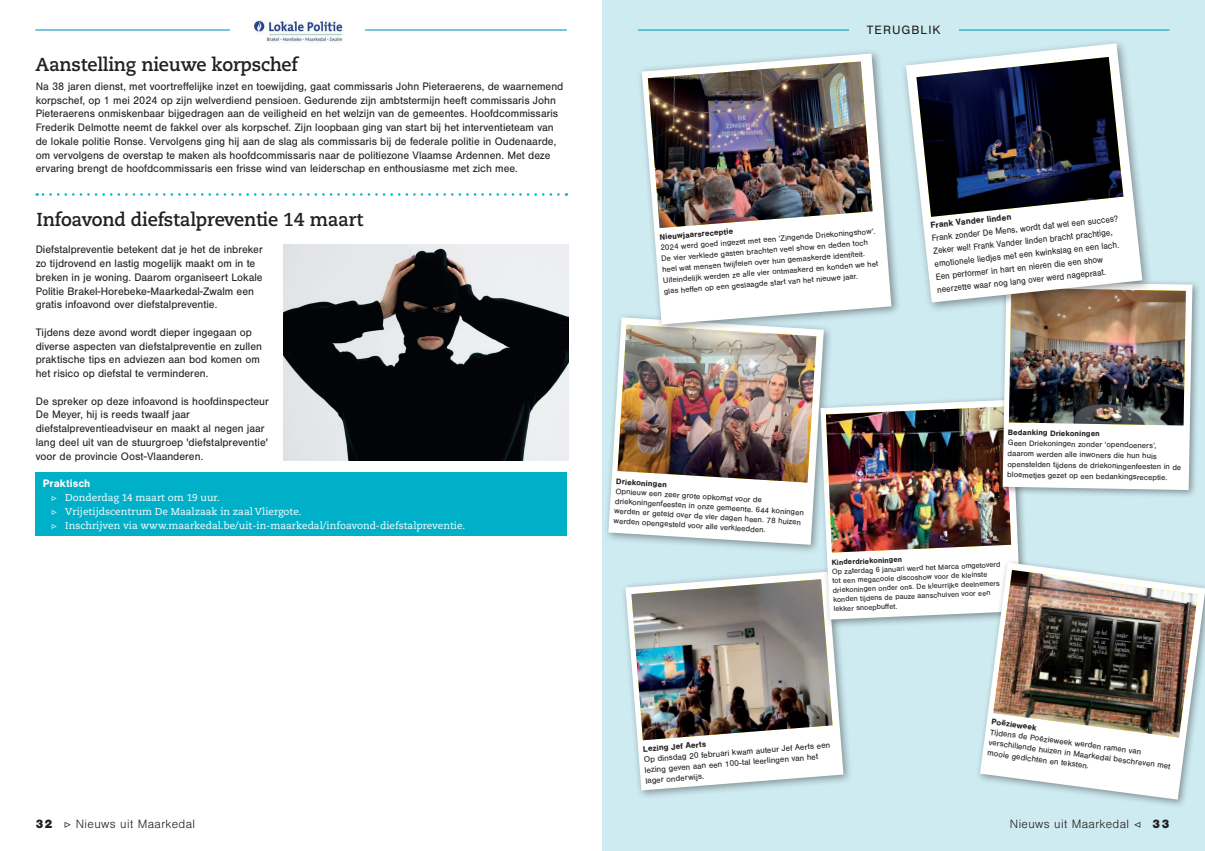
<style>
.page{position:relative;width:1205px;height:851px;background:#fff}
.page>*{position:absolute;margin:0;border:0;box-sizing:border-box;transform-origin:0 0}
.t1{font:700 18.75px "Caecilia LT Std";letter-spacing:-.01em;color:#231f20}
.t2{font:300 12.5px "Nimbus San";letter-spacing:.03em;color:#231f20}
.t3{font:12.5px "Nimbus San";letter-spacing:.08em;color:#231f20}
.t4{font:11.25px/13.8px "Nimbus San";color:#231f20}
.t5{font:700 11.25px "Nimbus San";color:#fff}
.t6{font:10px/14px "Caecilia LT Std";color:#fff}
.t7{font:9.25px/13px "Nimbus San";color:#231f20;scale:.92 1}
.t8{font:700 9.12px "Nimbus San";color:#231f20}
.t9{font:8.5px/10.9px "Nimbus San";color:#231f20}
.t10{font:700 8.5px "Nimbus San";color:#231f20}
.t11{font:8.38px/10.4px "Nimbus San";color:#231f20}
.t12{font:700 8.38px "Nimbus San";color:#231f20}
.t13{font:700 8.25px "Nimbus San";color:#231f20}
.t14{font:8.12px/10.9px "Nimbus San";color:#231f20}
.t15{font:700 8.12px "Nimbus San";color:#231f20}
.t16{font:700 7.88px "Nimbus San";color:#231f20}
.t17{font:7.75px/9.4px "Nimbus San";color:#231f20}
.s1{font-family:"Minion Pro"}
.s2{font-weight:900}
.s3{font-family:"Minion Pro";font-weight:500}
</style>
<div class="page">
<div style="left:602px;top:0;width:603px;height:850px;background:#cdebf1"></div>
<hr style="left:638px;top:29px;width:531px;height:2px;background:#22a6be">
<hr style="left:35px;top:29px;width:532px;height:2px;background:#22a6be">
<div style="left:36px;top:472px;width:531px;height:64px;background:#00b0c8"></div>
<div style="left:230px;top:21px;width:135px;height:23px;background:#fff"></div>
<img style="left:253px;top:20px;width:90px;height:23px">
<svg style="left:37px;top:193px;width:521px;height:3px"></svg>
<div style="left:849px;top:25px;width:109px;height:19px;background:#cdebf1"></div>
<div style="left:603px;top:312px;width:231px;height:242px;background:#231f20;opacity:.45"></div>
<svg style="left:608px;top:317px;width:216px;height:227px;background:#f2f6f7"></svg>
<img style="left:617px;top:324px;width:199px;height:158px">
<div style="left:621px;top:567px;width:232px;height:233px;background:#231f20;opacity:.45"></div>
<svg style="left:625px;top:571px;width:218px;height:219px;fill:#fff"></svg>
<img style="left:631px;top:579px;width:201px;height:161px">
<div style="left:637px;top:49px;width:264px;height:285px;background:#231f20;opacity:.45"></div>
<svg style="left:642px;top:53px;width:249px;height:271px;fill:#fff"></svg>
<img style="left:648px;top:61px;width:224px;height:167px">
<div style="left:816px;top:395px;width:214px;height:233px;background:#231f20;opacity:.45"></div>
<svg style="left:820px;top:400px;width:200px;height:219px;background:#f5f8f8"></svg>
<div style="left:998px;top:277px;width:203px;height:221px;background:#231f20;opacity:.45"></div>
<img style="left:826px;top:281px;width:366px;height:271px">
<img style="left:1009px;top:288px;width:177px;height:137px">
<div style="left:900px;top:38px;width:253px;height:275px;background:#231f20;opacity:.45"></div>
<svg style="left:906px;top:43px;width:236px;height:259px;fill:#fff"></svg>
<img style="left:916px;top:57px;width:207px;height:160px">
<div style="left:975px;top:557px;width:230px;height:251px;background:#231f20;opacity:.45"></div>
<svg style="left:980px;top:562px;width:225px;height:237px;fill:#fff"></svg>
<img style="left:993px;top:570px;width:205px;height:167px">
<img style="left:283px;top:244px;width:285px;height:216px">
<h1 class="t1" style="left:35px;top:53px;width:264px">Aanstelling nieuwe korpschef</h1>
<p class="t4" style="left:36px;top:79px;width:529px">Na 38 jaren dienst, met voortreffelijke inzet en toewijding, gaat commissaris John Pieteraerens, de waarnemend korpschef, op 1 mei 2024 op zijn welverdiend pensioen. Gedurende zijn ambtstermijn heeft commissaris John Pieteraerens onmiskenbaar bijgedragen aan de veiligheid en het welzijn van de gemeentes. Hoofdcommissaris Frederik Delmotte neemt de fakkel over als korpschef. Zijn loopbaan ging van start bij het interventieteam van de lokale politie Ronse. Vervolgens ging hij aan de slag als commissaris bij de federale politie in Oudenaarde, om vervolgens de overstap te maken als hoofdcommissaris naar de politiezone Vlaamse Ardennen. Met deze ervaring brengt de hoofdcommissaris een frisse wind van leiderschap en enthousiasme met zich mee.</p>
<h1 class="t1" style="left:37px;top:208px;width:328px">Infoavond diefstalpreventie 14 maart</h1>
<p class="t4" style="left:36px;top:243px;width:229px">Diefstalpreventie betekent dat je het de inbreker zo tijdrovend en lastig mogelijk maakt om in te breken in je woning. Daarom organiseert Lokale Politie Brakel-Horebeke-Maarkedal-Zwalm een gratis infoavond over diefstalpreventie.</p>
<p class="t4" style="left:36px;top:325px;width:228px">Tijdens deze avond wordt dieper ingegaan op diverse aspecten van diefstalpreventie en zullen praktische tips en adviezen aan bod komen om het risico op diefstal te verminderen.</p>
<p class="t4" style="left:36px;top:394px;width:235px">De spreker op deze infoavond is hoofdinspecteur De Meyer, hij is reeds twaalf jaar diefstalpreventieadviseur en maakt al negen jaar lang deel uit van de stuurgroep 'diefstalpreventie' voor de provincie Oost-Vlaanderen.</p>
<p class="t5" style="left:43px;top:477px;width:49px">Praktisch</p>
<p class="t6" style="left:51px;top:490px;width:416px"><span class="s1">▷</span> Donderdag 14 maart om 19 uur.<br><span class="s1">▷</span> Vrijetijdscentrum De Maalzaak in zaal Vliergote.<br><span class="s1">▷</span> Inschrijven via www.maarkedal.be/uit-in-maarkedal/infoavond-diefstalpreventie.</p>
<p class="t3" style="left:867px;top:23px;width:75px">TERUGBLIK</p>
<p class="t14" style="left:660px;top:243px;width:217px;rotate:-5deg">2024 werd goed ingezet met een ‘Zingende Driekoningshow’.<br>De vier verklede gasten brachten veel show en deden toch heel wat mensen twijfelen over hun gemaskerde identiteit.<br>Uiteindelijk werden ze alle vier ontmaskerd en konden we het glas heff en op een geslaagde start van het nieuwe jaar.</p>
<p class="t12" style="left:659px;top:232px;width:75px;rotate:-4deg">Nieuwjaarsreceptie</p>
<p class="t8" style="left:930px;top:220px;width:83px;rotate:-6deg">Frank Vander linden</p>
<p class="t7" style="left:931px;top:231px;width:205px;rotate:-6deg">Frank zonder De Mens, wordt dat wel een succes?<br>Zeker wel! Frank Vander linden bracht prachtige, emotionele liedjes met een kwinkslag en een lach.<br>Een performer in hart en nieren die een show neerzette waar nog lang over werd nagepraat.</p>
<p class="t13" style="left:616px;top:476px;width:52px;rotate:3deg">Driekoningen</p>
<p class="t14" style="left:616px;top:485px;width:191px;line-height:9.8px;rotate:4deg">Opnieuw een zeer grote opkomst voor de driekoningenfeesten in onze gemeente. 644 koningen werden er geteld over de vier dagen heen. 78 huizen werden opengesteld voor alle verkleedden.</p>
<p class="t15" style="left:1008px;top:427px;width:93px;rotate:1deg">Bedanking Driekoningen</p>
<p class="t14" style="left:1008px;top:437px;width:175px;rotate:1deg">Geen Driekoningen zonder ‘opendoeners’, daarom werden alle inwoners die hun huis openstelden tijdens de driekoningenfeesten in de bloemetjes gezet op een bedankingsreceptie.</p>
<p class="t16" style="left:831px;top:557px;width:72px;rotate:-2deg">Kinderdriekoningen</p>
<p class="t17" style="left:832px;top:566px;width:170px;rotate:-2deg">Op zaterdag 6 januari werd het Marca omgetoverd tot een megacoole discoshow voor de kleinste driekoningen onder ons. De kleurrijke deelnemers konden tijdens de pauze aanschuiven voor een lekker snoepbuff et.</p>
<p class="t10" style="left:643px;top:743px;width:65px;rotate:-4deg">Lezing Jef Aerts</p>
<p class="t9" style="left:643px;top:753px;width:188px;rotate:-4deg">Op dinsdag 20 februari kwam auteur Jef Aerts een lezing geven aan een 100-tal leerlingen van het lager onderwijs.</p>
<p class="t12" style="left:992px;top:716px;width:47px;rotate:7deg">Poëzieweek</p>
<p class="t11" style="left:990px;top:727px;width:185px;rotate:7deg">Tijdens de Poëzieweek werden ramen van verschillende huizen in Maarkedal beschreven met mooie gedichten en teksten.</p>
<p class="t2" style="left:35px;top:817px;width:161px"><span class="s2">32</span> <span class="s3">▷</span> Nieuws uit Maarkedal</p>
<p class="t2" style="left:1010px;top:817px;width:161px">Nieuws uit Maarkedal <span class="s3">◁</span> <span class="s2">33</span></p>
</div>
